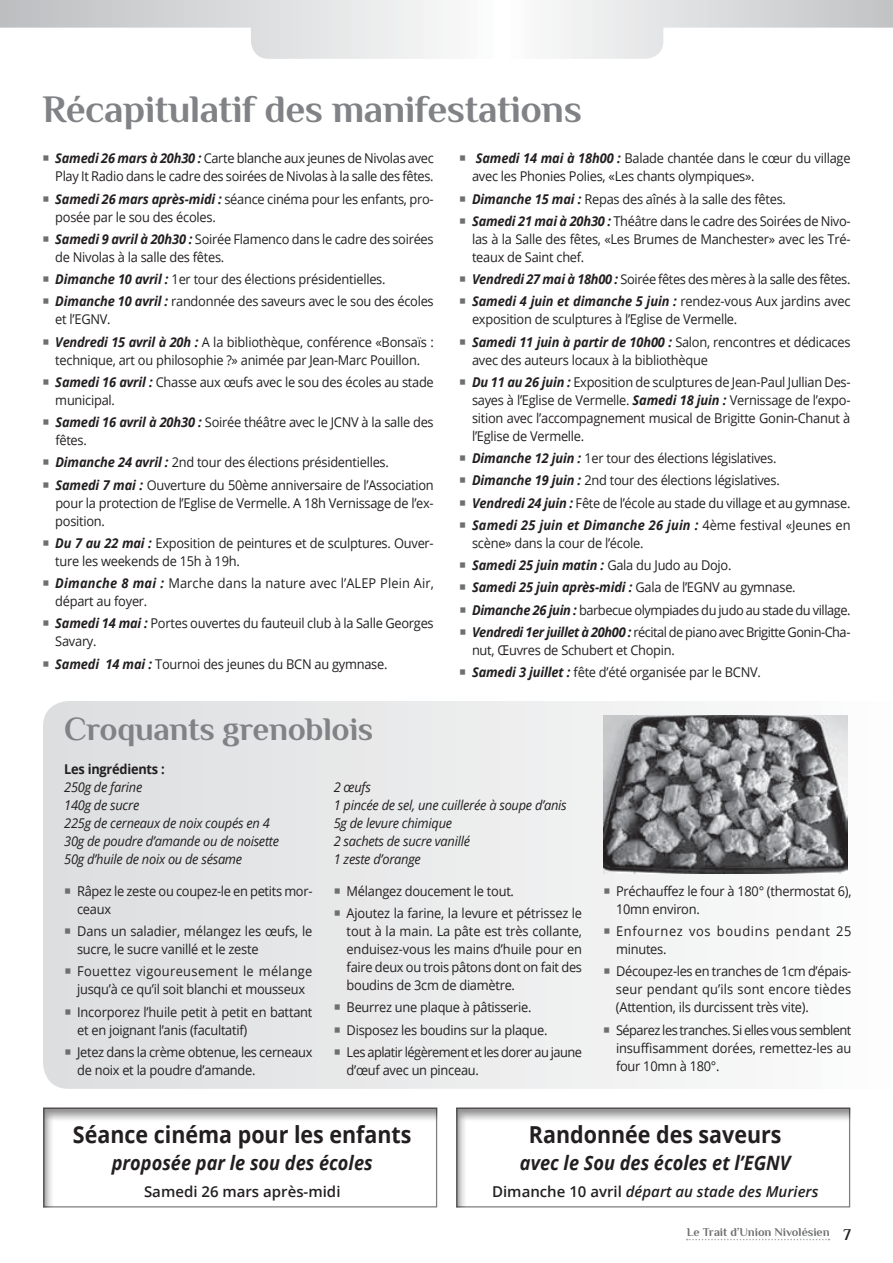
<style>
.page{position:relative;width:893px;height:1263px;background:#fff}
.page>*{position:absolute;margin:0;border:0;box-sizing:border-box;transform-origin:0 0}
.t1{font:700 39px "Philosopher";letter-spacing:-.01em;color:#808285}
.t2{font:700 33px "Philosopher";letter-spacing:-.01em;color:#808285}
.t3{font:700 23.4px "Open Sans";color:#231f20;scale:.92 1}
.t4{font:italic 700 19.8px "Open Sans";color:#231f20;scale:.92 1}
.t5{font:italic 600 15px "Open Sans";color:#231f20}
.t6{font:600 15px "Open Sans";color:#231f20}
.t7{font:13.5px/18px "Open Sans";letter-spacing:-.02em;color:#231f20;scale:.95 1}
.t8{font:italic 13.5px/18px "Open Sans";letter-spacing:-.02em;color:#231f20;scale:.95 1}
.t9{font:13.5px/18px "Open Sans";letter-spacing:.025em;color:#231f20;scale:.95 1}
.t10{font:13.5px/18px "Open Sans";letter-spacing:.005em;color:#231f20;scale:.95 1}
.t11{font:13.5px/18px "Open Sans";letter-spacing:.055em;color:#231f20;scale:.95 1}
.t12{font:700 13.5px "Open Sans";letter-spacing:-.02em;color:#231f20;scale:.95 1}
.t13{font:700 12px "Philosopher";color:#6d6f71}
.s1{font-weight:700;font-style:italic}
.s2{font-style:normal}
.s3{font-size:16.5px;color:#231f20}
</style>
<div class="page">
<svg style="left:0;top:0;width:893px;height:59px"></svg>
<svg style="left:687px;top:1239px;width:142px;height:1px"></svg>
<svg style="left:43px;top:701px;width:663px;height:388px"></svg>
<img style="left:603px;top:715px;width:245px;height:159px">
<div style="left:42px;top:1106px;width:398px;height:102px;background:#231f20;opacity:.5"></div>
<div style="left:455px;top:1106px;width:398px;height:102px;background:#231f20;opacity:.5"></div>
<svg style="left:65px;top:888px;width:5px;height:5px"></svg>
<svg style="left:65px;top:928px;width:5px;height:6px"></svg>
<svg style="left:65px;top:969px;width:5px;height:5px"></svg>
<svg style="left:65px;top:1009px;width:5px;height:5px"></svg>
<svg style="left:65px;top:1049px;width:5px;height:5px"></svg>
<svg style="left:335px;top:888px;width:5px;height:5px"></svg>
<svg style="left:335px;top:910px;width:5px;height:6px"></svg>
<svg style="left:335px;top:1005px;width:5px;height:5px"></svg>
<svg style="left:335px;top:1027px;width:5px;height:5px"></svg>
<svg style="left:335px;top:1049px;width:5px;height:5px"></svg>
<svg style="left:604px;top:888px;width:5px;height:5px"></svg>
<svg style="left:604px;top:928px;width:5px;height:6px"></svg>
<svg style="left:604px;top:969px;width:5px;height:5px"></svg>
<svg style="left:604px;top:1027px;width:5px;height:5px"></svg>
<h1 class="t1" style="left:43px;top:83px;width:541px">Récapitulatif des manifestations</h1>
<p class="t7" style="left:55px;top:149px;width:400px"><span class="s1">Samedi 26 mars à 20h30 :</span> Carte blanche aux jeunes de Nivolas avec<br>Play It Radio dans le cadre des soirées de Nivolas à la salle des fêtes.</p>
<p class="t7" style="left:55px;top:189px;width:400px"><span class="s1">Samedi 26 mars après-midi :</span> séance cinéma pour les enfants, pro&shy;posée par le sou des écoles.</p>
<p class="t7" style="left:55px;top:230px;width:400px"><span class="s1">Samedi 9 avril à 20h30 :</span> Soirée Flamenco dans le cadre des soirées de Nivolas à la salle des fêtes.</p>
<p class="t7" style="left:55px;top:268px;width:400px;line-height:22.2px"><span class="s1">Dimanche 10 avril :</span> 1er tour des élections présidentielles.<br><span class="s1">Dimanche 10 avril :</span> randonnée des saveurs avec le sou des écoles</p>
<p class="t7" style="left:55px;top:308px;width:400px;line-height:22.2px">et l’EGNV.<br><span class="s1">Vendredi 15 avril à 20h :</span> A la bibliothèque, conférence «Bonsaïs :</p>
<p class="t7" style="left:55px;top:348px;width:400px;line-height:22.2px">technique, art ou philosophie ?» animée par Jean-Marc Pouillon.<br><span class="s1">Samedi 16 avril :</span> Chasse aux œufs avec le sou des écoles au stade</p>
<p class="t7" style="left:55px;top:389px;width:400px;line-height:22.2px">municipal.<br><span class="s1">Samedi 16 avril à 20h30 :</span> Soirée théâtre avec le JCNV à la salle des</p>
<p class="t7" style="left:55px;top:429px;width:400px;line-height:22.2px">fêtes.<br><span class="s1">Dimanche 24 avril :</span> 2nd tour des élections présidentielles.<br><span class="s1">Samedi 7 mai :</span> Ouverture du 50ème anniversaire de l’Association</p>
<p class="t7" style="left:55px;top:493px;width:400px">pour la protection de l’Eglise de Vermelle. A 18h Vernissage de l’ex&shy;position.</p>
<p class="t7" style="left:55px;top:534px;width:400px"><span class="s1">Du 7 au 22 mai :</span> Exposition de peintures et de sculptures. Ouver&shy;ture les weekends de 15h à 19h.</p>
<p class="t10" style="left:55px;top:574px;width:400px"><span class="s1">Dimanche 8 mai :</span> Marche dans la nature avec l’ALEP Plein Air, départ au foyer.</p>
<p class="t7" style="left:55px;top:614px;width:400px"><span class="s1">Samedi 14 mai :</span> Portes ouvertes du fauteuil club à la Salle Georges<br>Savary.</p>
<p class="t7" style="left:55px;top:654px;width:351px"><span class="s1">Samedi 14 mai :</span> Tournoi des jeunes du BCN au gymnase.</p>
<h2 class="t2" style="left:64px;top:707px;width:311px">Croquants grenoblois</h2>
<p class="t7" style="left:472px;top:149px;width:400px"><span class="s1">Samedi 14 mai à 18h00 :</span> Balade chantée dans le cœur du village avec les Phonies Polies, «Les chants olympiques».</p>
<p class="t7" style="left:472px;top:187px;width:400px;line-height:22.2px"><span class="s1">Dimanche 15 mai :</span> Repas des aînés à la salle des fêtes.<br><span class="s1">Samedi 21 mai à 20h30 :</span> Théâtre dans le cadre des Soirées de Nivo-</p>
<p class="t7" style="left:472px;top:230px;width:400px">las à la Salle des fêtes, «Les Brumes de Manchester» avec les Tré&shy;teaux de Saint chef.</p>
<p class="t7" style="left:472px;top:268px;width:400px;line-height:22.2px"><span class="s1">Vendredi 27 mai à 18h00 :</span> Soirée fêtes des mères à la salle des fêtes.<br><span class="s1">Samedi 4 juin et dimanche 5 juin :</span> rendez-vous Aux jardins avec</p>
<p class="t7" style="left:472px;top:308px;width:400px;line-height:22.2px">exposition de sculptures à l’Eglise de Vermelle.<br><span class="s1">Samedi 11 juin à partir de 10h00 :</span> Salon, rencontres et dédicaces</p>
<p class="t7" style="left:472px;top:348px;width:400px;line-height:22.2px">avec des auteurs locaux à la bibliothèque<br><span class="s1">Du 11 au 26 juin :</span> Exposition de sculptures de Jean-Paul Jullian Des-</p>
<p class="t7" style="left:472px;top:391px;width:400px;text-align:justify">sayes à l’Eglise de Vermelle. <span class="s1">Samedi 18 juin :</span> Vernissage de l’expo&shy;sition avec l’accompagnement musical de Brigitte Gonin-Chanut à l’Eglise de Vermelle.</p>
<p class="t7" style="left:472px;top:447px;width:400px;line-height:22.2px"><span class="s1">Dimanche 12 juin :</span> 1er tour des élections législatives.<br><span class="s1">Dimanche 19 juin :</span> 2nd tour des élections législatives.<br><span class="s1">Vendredi 24 juin :</span> Fête de l’école au stade du village et au gymnase.<br><span class="s1">Samedi 25 juin et Dimanche 26 juin :</span> 4ème festival «Jeunes en</p>
<p class="t7" style="left:472px;top:532px;width:400px;line-height:22.2px">scène» dans la cour de l’école.<br><span class="s1">Samedi 25 juin matin :</span> Gala du Judo au Dojo.<br><span class="s1">Samedi 25 juin après-midi :</span> Gala de l’EGNV au gymnase.<br><span class="s1">Dimanche 26 juin :</span> barbecue olympiades du judo au stade du village.<br><span class="s1">Vendredi 1er juillet à 20h00 :</span> récital de piano avec Brigitte Gonin-Cha-</p>
<p class="t7" style="left:472px;top:639px;width:306px;line-height:22.2px">nut, Œuvres de Schubert et Chopin.<br><span class="s1">Samedi 3 juillet :</span> fête d’été organisée par le BCNV.</p>
<p class="t12" style="left:64px;top:759px;width:107px">Les ingrédients :</p>
<p class="t8" style="left:64px;top:777px;width:228px">250g de farine<br>140g de sucre<br>225g de cerneaux de noix coupés en 4<br>30g de poudre d’amande ou de noisette<br>50g d’huile de noix ou de sésame</p>
<p class="t8" style="left:334px;top:777px;width:247px">2 œufs<br>1 pincée de sel, une cuillerée à soupe d’anis<br>5g de levure chimique<br>2 sachets de sucre vanillé<br>1 zeste d’orange</p>
<p class="t7" style="left:77px;top:882px;width:249px">Râpez le zeste ou coupez-le en petits mor&shy;ceaux</p>
<p class="t7" style="left:77px;top:922px;width:249px">Dans un saladier, mélangez les œufs, le sucre, le sucre vanillé et le zeste</p>
<p class="t9" style="left:77px;top:962px;width:249px">Fouettez vigoureusement le mélange jusqu’à ce qu’il soit blanchi et mousseux</p>
<p class="t7" style="left:77px;top:1002px;width:249px">Incorporez l’huile petit à petit en battant et en joignant l’anis (facultatif)</p>
<p class="t7" style="left:77px;top:1042px;width:249px">Jetez dans la crème obtenue, les cerneaux de noix et la poudre d’amande.</p>
<p class="t7" style="left:347px;top:879px;width:249px;line-height:22.2px">Mélangez doucement le tout.<br>Ajoutez la farine, la levure et pétrissez le</p>
<p class="t7" style="left:347px;top:922px;width:249px;text-align:justify">tout à la main. La pâte est très collante, enduisez-vous les mains d’huile pour en faire deux ou trois pâtons dont on fait des boudins de 3cm de diamètre.</p>
<p class="t7" style="left:347px;top:996px;width:249px;line-height:22.2px">Beurrez une plaque à pâtisserie.<br>Disposez les boudins sur la plaque.<br>Les aplatir légèrement et les dorer au jaune</p>
<p class="t7" style="left:347px;top:1060px;width:141px">d’œuf avec un pinceau.</p>
<p class="t7" style="left:616px;top:881px;width:249px">Préchauffez le four à 180° (thermostat 6),<br>10mn environ.</p>
<p class="t11" style="left:616px;top:922px;width:249px">Enfournez vos boudins pendant 25 minutes.</p>
<p class="t7" style="left:616px;top:962px;width:249px;text-align:justify">Découpez-les en tranches de 1cm d’épais&shy;seur pendant qu’ils sont encore tièdes (Attention, ils durcissent très vite).</p>
<p class="t7" style="left:616px;top:1020px;width:249px;text-align:justify">Séparez les tranches. Si elles vous semblent insuffisamment dorées, remettez-les au four 10mn à 180°.</p>
<h3 class="t3" style="left:73px;top:1117px;width:370px">Séance cinéma pour les enfants</h3>
<h3 class="t4" style="left:112px;top:1149px;width:285px">proposée par le sou des écoles</h3>
<p class="t6" style="left:144px;top:1181px;width:198px">Samedi 26 mars après-midi</p>
<h3 class="t3" style="left:529px;top:1117px;width:276px">Randonnée des saveurs</h3>
<h3 class="t4" style="left:520px;top:1149px;width:296px">avec le Sou des écoles et l’EGNV</h3>
<p class="t5" style="left:492px;top:1181px;width:328px"><span class="s2">Dimanche 10 avril</span> départ au stade des Muriers</p>
<p class="t13" style="left:687px;top:1224px;width:165px">Le Trait d’Union Nivolésien <span class="s3">7</span></p>
</div>
